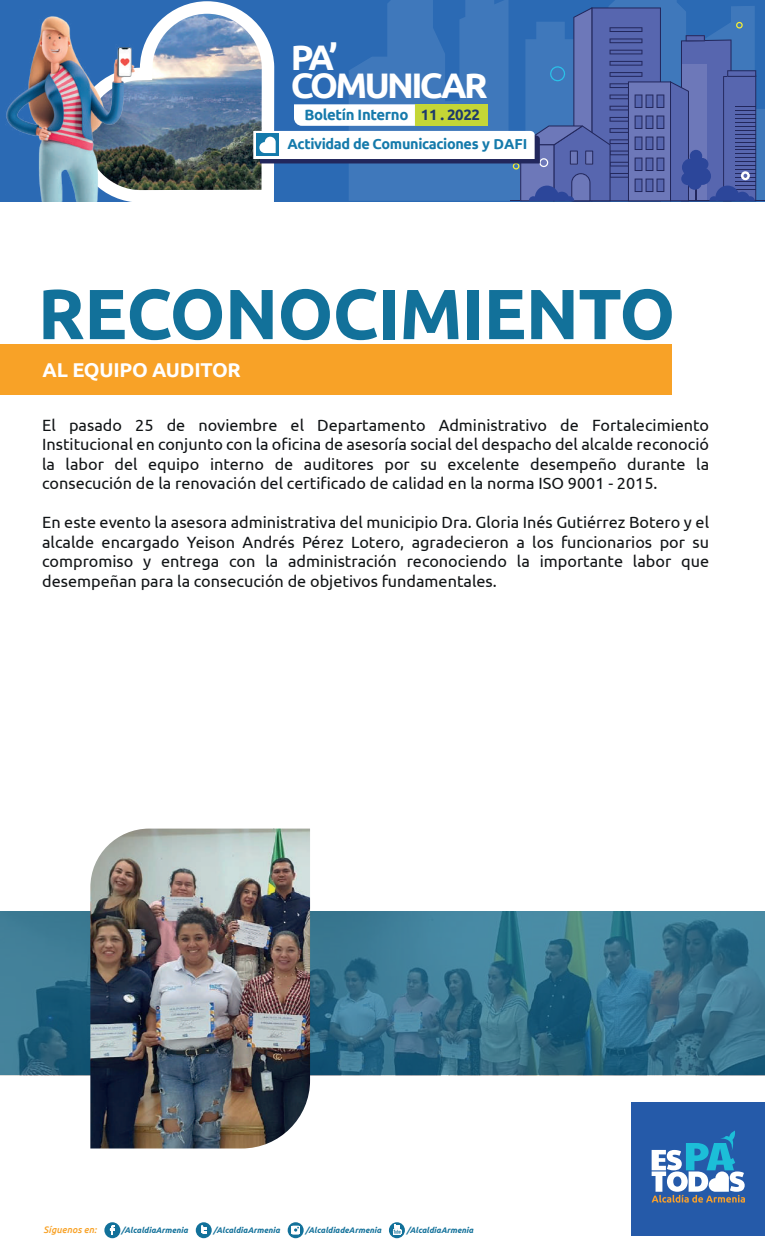
<style>
.page{position:relative;width:765px;height:1260px;background:#fff}
.page>*{position:absolute;margin:0;border:0;box-sizing:border-box;transform-origin:0 0}
.t1{font:700 70.88px "Ubuntu";letter-spacing:-.01em;color:#12719a}
.t2{font:700 35.5px/28px "Ubuntu";letter-spacing:-.075em;color:#fff}
.t3{font:700 20px "Ubuntu";letter-spacing:-.01em;color:#fff}
.t4{font:16.25px/19.5px "Ubuntu";color:#111416;text-align:justify}
.t5{font:700 15px "Ubuntu";letter-spacing:-.025em;color:#167aab}
.t6{font:700 15px "Ubuntu";letter-spacing:-.025em;color:#1d396c}
.t7{font:700 14.38px "Ubuntu";letter-spacing:-.025em;color:#147aab}
.t8{font:italic 500 9.5px "Ubuntu";color:#f8a227}
.t9{font:italic 700 8.12px "Ubuntu";color:#12719a}
</style>
<div class="page">
<div style="left:632px;top:1102px;width:133px;height:133px;background:#255aa9"></div>
<svg style="left:652px;top:1131px;width:93px;height:72px"></svg>
<div style="left:104px;top:1222px;width:16px;height:16px;background:#12719a;border-radius:50%"></div>
<svg style="left:110px;top:1225px;width:5px;height:10px"></svg>
<svg style="left:196px;top:1222px;width:16px;height:16px"></svg>
<svg style="left:201px;top:1226px;width:6px;height:7px"></svg>
<svg style="left:288px;top:1222px;width:16px;height:16px"></svg>
<div style="left:292px;top:1226px;width:8px;height:8px;background:#fff"></div>
<svg style="left:294px;top:1226px;width:5px;height:6px"></svg>
<svg style="left:389px;top:1222px;width:16px;height:16px"></svg>
<svg style="left:393px;top:1225px;width:8px;height:11px"></svg>
<img style="left:74px;top:1px;width:200px;height:201px">
<svg style="left:349px;top:0;width:416px;height:200px;background:#336fb6"></svg>
<hr style="left:511px;top:200px;width:254px;height:1px;background:#22275c">
<svg style="left:253px;top:7px;width:503px;height:194px;background:#5c7fb7"></svg>
<img style="left:0;top:6px;width:142px;height:195px">
<img style="left:0;top:911px;width:765px;height:164px">
<img style="left:90px;top:829px;width:220px;height:320px">
<div style="left:0;top:344px;width:672px;height:51px;background:#f8a227"></div>
<h2 class="t2" style="left:291px;top:43px;width:199px">PA’<br>COMUNICAR</h2>
<p class="t5" style="left:304px;top:105px;width:106px">Boletín Interno</p>
<p class="t7" style="left:288px;top:135px;width:241px">Actividad de Comunicaciones y DAFI</p>
<p class="t6" style="left:421px;top:105px;width:61px">11 . 2022</p>
<h1 class="t1" style="left:38px;top:271px;width:639px">RECONOCIMIENTO</h1>
<p class="t3" style="left:43px;top:358px;width:200px">AL EQUIPO AUDITOR</p>
<p class="t4" style="left:42px;top:415px;width:668px">El pasado 25 de noviembre el Departamento Administrativo de Fortalecimiento Institucional en conjunto con la oficina de asesoría social del despacho del alcalde reconoció la labor del equipo interno de auditores por su excelente desempeño durante la consecución de la renovación del certificado de calidad en la norma ISO 9001 - 2015.</p>
<p class="t4" style="left:42px;top:512px;width:668px">En este evento la asesora administrativa del municipio Dra. Gloria Inés Gutiérrez Botero y el alcalde encargado Yeison Andrés Pérez Lotero, agradecieron a los funcionarios por su compromiso y entrega con la administración reconociendo la importante labor que desempeñan para la consecución de objetivos fundamentales.</p>
<p class="t8" style="left:44px;top:1224px;width:54px">Síguenos en:</p>
<p class="t9" style="left:122px;top:1225px;width:68px">/AlcaldiaArmenia</p>
<p class="t9" style="left:213px;top:1225px;width:68px">/AlcaldiaArmenia</p>
<p class="t9" style="left:306px;top:1225px;width:77px">/AlcaldiadeArmenia</p>
<p class="t9" style="left:407px;top:1225px;width:68px">/AlcaldiaArmenia</p>
</div>
